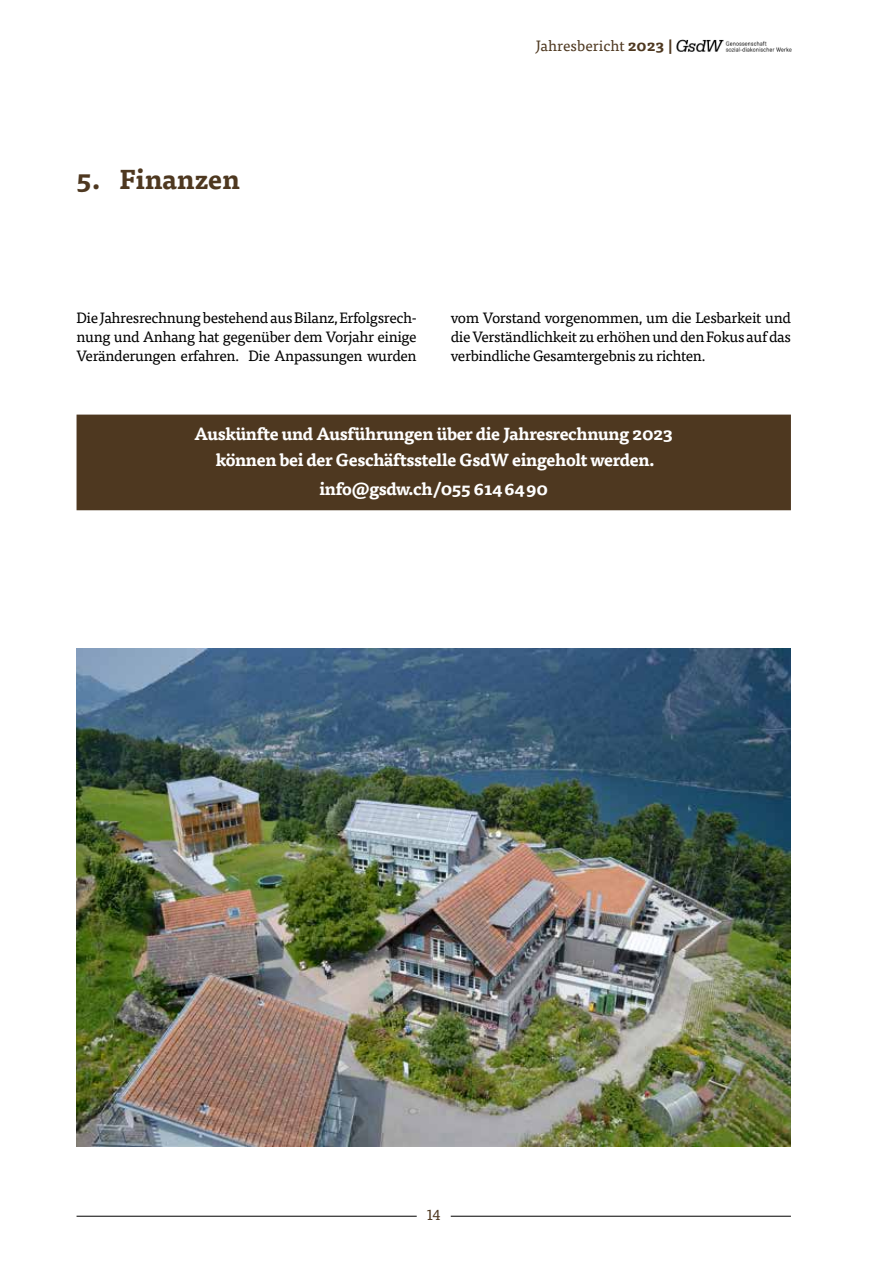
<style>
.page{position:relative;width:893px;height:1263px;background:#fff}
.page>*{position:absolute;margin:0;border:0;box-sizing:border-box;transform-origin:0 0}
.t1{font:700 27px "Tisa Pro";color:#4e3820}
.t2{font:700 17.25px/25.5px "Tisa Pro";letter-spacing:-.025em;color:#fff;text-align:center}
.t3{font:15px/19.2px "Tisa Pro";letter-spacing:-.025em;color:#000;text-align:justify}
.t4{font:15px "Tisa Pro";color:#4e3820}
.s1{font-weight:700}
</style>
<div class="page">
<img style="left:676px;top:39px;width:116px;height:13px">
<hr style="left:77px;top:1216px;width:340px;height:1px;background:#000">
<hr style="left:451px;top:1216px;width:340px;height:1px;background:#000">
<div style="left:77px;top:415px;width:714px;height:95px;background:#4e3820"></div>
<img style="left:77px;top:648px;width:714px;height:498px">
<h1 class="t1" style="left:77px;top:158px;width:165px">5. Finanzen</h1>
<p class="t4" style="left:536px;top:35px;width:139px">Jahresbericht <span class="s1">2023 |</span></p>
<p class="t3" style="left:77px;top:307px;width:342px">Die Jahresrechnung bestehend aus Bilanz, Erfolgsrech&shy;nung und Anhang hat gegenüber dem Vorjahr einige Veränderungen erfahren. Die Anpassungen wurden</p>
<p class="t3" style="left:451px;top:307px;width:342px">vom Vorstand vorgenommen, um die Lesbarkeit und die Verständlichkeit zu erhöhen und den Fokus auf das verbindliche Gesamtergebnis zu richten.</p>
<p class="t2" style="left:194px;top:420px;width:481px">Auskünfte und Ausführungen über die Jahresrechnung 2023 können bei der Geschäftsstelle GsdW eingeholt werden.</p>
<p class="t2" style="left:319px;top:475px;width:230px">info@gsdw.ch/055 6146490</p>
<p class="t4" style="left:427px;top:1204px;width:15px">14</p>
</div>
